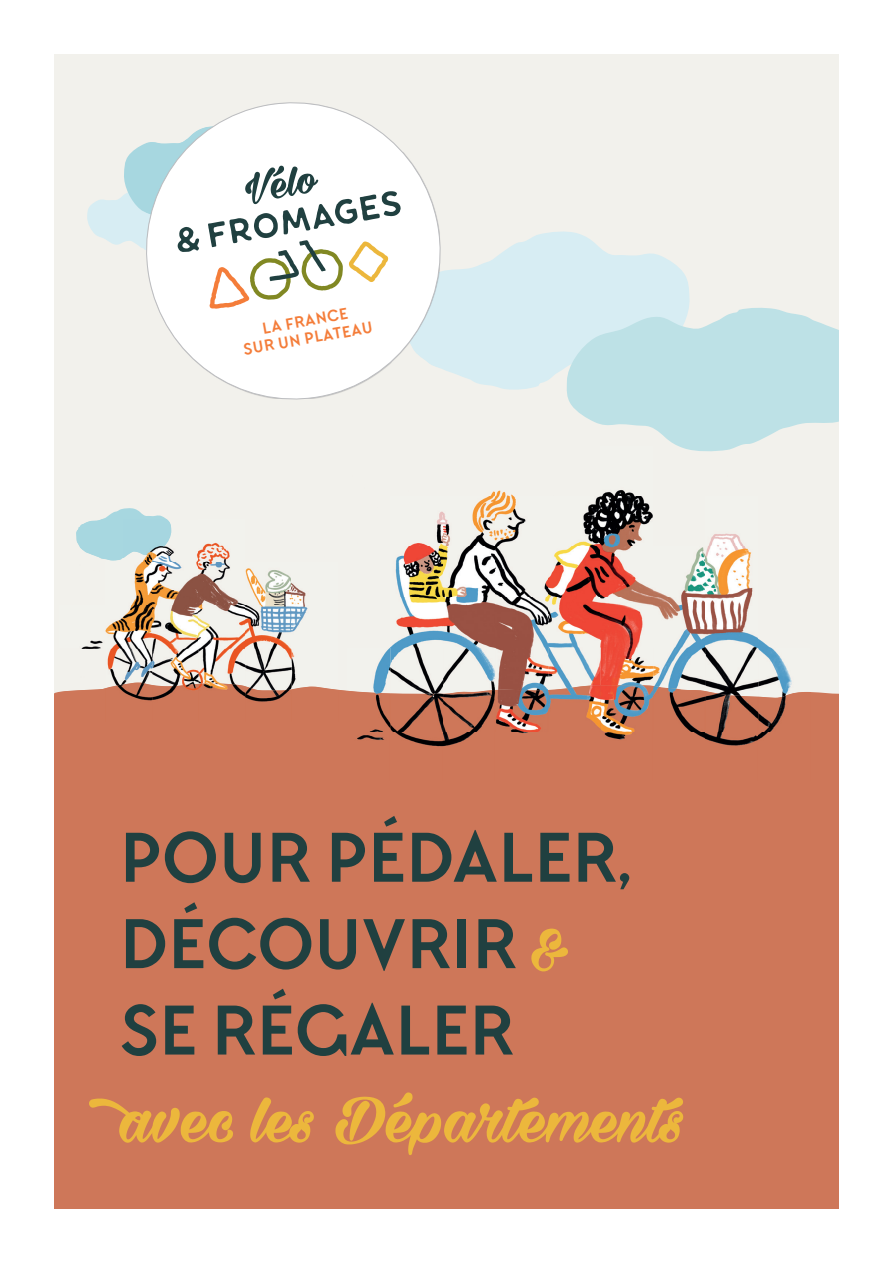
<style>
.page{position:relative;width:893px;height:1263px;background:#fff}
.page>*{position:absolute;margin:0;border:0;box-sizing:border-box;transform-origin:0 0}
.t1{font:700 72px/86.4px "TT Chocolates";color:#204040}
.t2{font:72px "Milasian Circa Bold PERSONAL";color:#ecb73c}
.t3{font:700 16.35px/17.5px "TT Chocolates";color:#f47d3a;text-align:center}
.s1{font-family:"Milasian Circa Bold PERSONAL";font-weight:400;color:#ecb73c}
</style>
<div class="page">
<div style="left:54px;top:54px;width:785px;height:1155px;background:#f2f1ec"></div>
<div style="left:54px;top:688px;width:785px;height:521px;background:#ce7759"></div>
<img style="left:408px;top:490px;width:337px;height:57px">
<img style="left:391px;top:547px;width:378px;height:100px">
<img style="left:347px;top:647px;width:149px;height:46px">
<img style="left:496px;top:647px;width:105px;height:43px">
<img style="left:601px;top:647px;width:52px;height:38px">
<img style="left:653px;top:647px;width:53px;height:38px">
<img style="left:706px;top:647px;width:105px;height:44px">
<img style="left:338px;top:691px;width:53px;height:90px">
<img style="left:390px;top:693px;width:53px;height:88px">
<img style="left:443px;top:690px;width:105px;height:43px">
<img style="left:548px;top:685px;width:158px;height:48px">
<img style="left:706px;top:691px;width:105px;height:42px">
<div style="left:443px;top:733px;width:368px;height:48px;background:#ce7759"></div>
<svg style="left:440px;top:231px;width:250px;height:159px;fill:#d7edf3"></svg>
<svg style="left:566px;top:307px;width:273px;height:145px"></svg>
<svg style="left:103px;top:508px;width:63px;height:11px"></svg>
<svg style="left:158px;top:103px;width:282px;height:296px"></svg>
<svg style="left:87px;top:125px;width:314px;height:184px"></svg>
<img style="left:81px;top:630px;width:25px;height:19px">
<img style="left:106px;top:558px;width:46px;height:124px">
<img style="left:152px;top:542px;width:156px;height:107px">
<img style="left:152px;top:649px;width:93px;height:34px">
<img style="left:245px;top:648px;width:102px;height:42px">
<img style="left:59px;top:688px;width:47px;height:34px">
<img style="left:106px;top:682px;width:46px;height:6px">
<img style="left:152px;top:683px;width:93px;height:39px">
<img style="left:245px;top:686px;width:93px;height:36px">
<img style="left:338px;top:690px;width:9px;height:32px">
<img style="left:76px;top:519px;width:48px;height:41px">
<img style="left:124px;top:519px;width:48px;height:39px">
<p class="t3" style="left:239px;top:324px;width:132px;rotate:-10deg">LA FRANCE<br>SUR UN PLATEAU</p>
<p class="t1" style="left:120px;top:815px;width:513px">POUR PÉDALER,<br>DÉCOUVRIR <span class="s1">&amp;<br></span>SE RÉGALER</p>
<p class="t2" style="left:120px;top:1074px;width:567px">avec les Départements</p>
</div>
